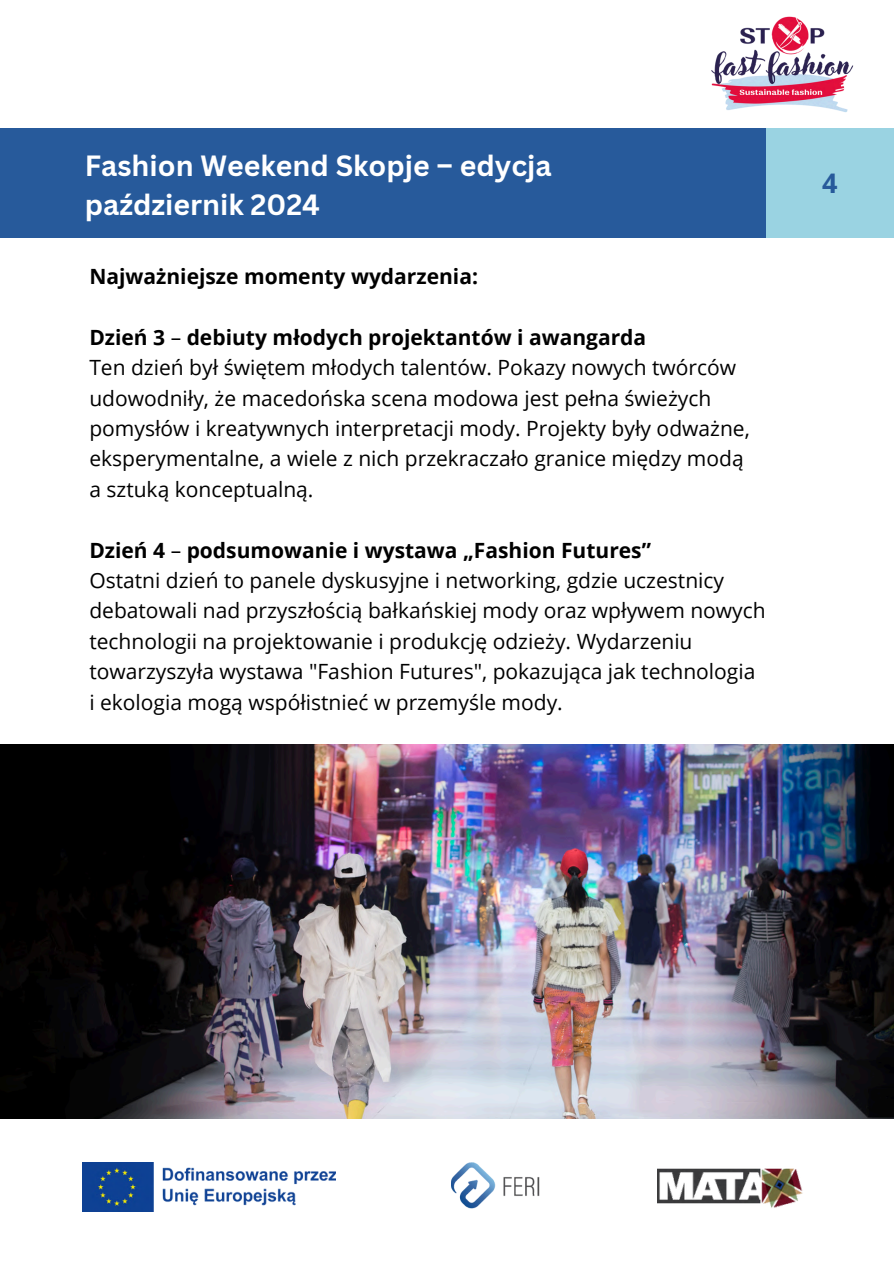
<style>
.page{position:relative;width:894px;height:1264px;background:#fff}
.page>*{position:absolute;margin:0;border:0;box-sizing:border-box;transform-origin:0 0}
.t1{font:700 28.5px/39.3px "Canva Sans";color:#fff}
.t2{font:700 27px "Open Sans";color:#275a9b}
.t3{font:21px/30.3px "Open Sans";color:#000}
.t4{font:700 21px "Open Sans";color:#000}
.s1{font-weight:400}
</style>
<div class="page">
<div style="left:0;top:129px;width:765px;height:109px;background:#275a9b"></div>
<div style="left:765px;top:129px;width:128px;height:109px;background:#9ad3e2"></div>
<img style="left:657px;top:1168px;width:146px;height:40px">
<img style="left:451px;top:1162px;width:89px;height:46px">
<img style="left:82px;top:1162px;width:253px;height:49px">
<img style="left:0;top:744px;width:893px;height:374px">
<img style="left:686px;top:16px;width:192px;height:145px">
<h1 class="t1" style="left:85px;top:145px;width:468px">Fashion Weekend Skopje – edycja październik 2024</h1>
<p class="t4" style="left:89px;top:261px;width:390px">Najważniejsze momenty wydarzenia:</p>
<h2 class="t4" style="left:89px;top:322px;width:558px">Dzień 3 <span class="s1">–</span> debiuty młodych projektantów i awangarda</h2>
<p class="t3" style="left:89px;top:352px;width:661px">Ten dzień był świętem młodych talentów. Pokazy nowych twórców udowodniły, że macedońska scena modowa jest pełna świeżych pomysłów i kreatywnych interpretacji mody. Projekty były odważne, eksperymentalne, a wiele z nich przekraczało granice między modą</p>
<p class="t3" style="left:89px;top:473px;width:226px">a sztuką konceptualną.</p>
<p class="t4" style="left:89px;top:535px;width:563px">Dzień 4 <span class="s1">–</span> podsumowanie i wystawa „Fashion Futures”</p>
<p class="t3" style="left:89px;top:564px;width:677px">Ostatni dzień to panele dyskusyjne i networking, gdzie uczestnicy debatowali nad przyszłością bałkańskiej mody oraz wpływem nowych technologii na projektowanie i produkcję odzieży. Wydarzeniu towarzyszyła wystawa "Fashion Futures", pokazująca jak technologia</p>
<p class="t3" style="left:89px;top:686px;width:475px">i ekologia mogą współistnieć w przemyśle mody.</p>
<p class="t2" style="left:821px;top:164px;width:17px">4</p>
</div>
